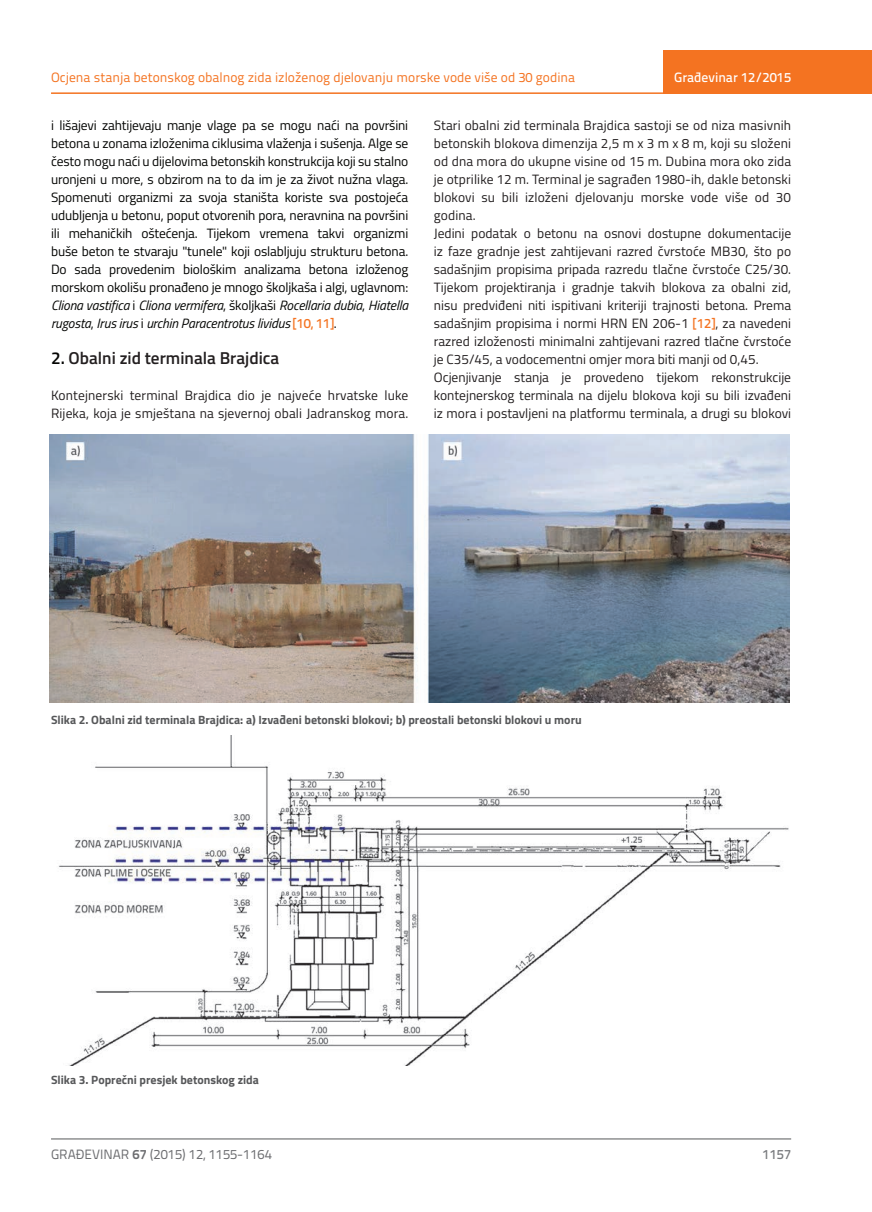
<style>
.page{position:relative;width:872px;height:1212px;background:#fff}
.page>*{position:absolute;margin:0;border:0;box-sizing:border-box;transform-origin:0 0}
.t1{font:600 17.25px "Titillium";color:#231f20}
.t2{font:13.5px/18px "Titillium";color:#231f20}
.t3{font:13.5px/18px "Titillium";letter-spacing:-.01em;color:#040503;text-align:justify}
.t4{font:13.5px "Titillium Text 22 L";color:#f47321}
.t5{font:13.5px "Titillium Text 22 L";color:#6c6d70}
.t6{font:500 13.5px "Titillium Text 22 L";color:#fff}
.t7{font:500 13.5px "Titillium Text 22 L";color:#787a7d}
.t8{font:700 12px "Titillium";color:#57585a}
.s1{font-style:italic}
.s2{font-family:"Titillium Text 22 L";font-weight:500;color:#f47321}
.s3{color:#040503}
.s4{font-weight:700}
</style>
<div class="page">
<hr style="left:51px;top:92px;width:821px;height:2px;background:#f47321">
<div style="left:663px;top:50px;width:209px;height:44px;background:#f47321"></div>
<hr style="left:51px;top:1139px;width:740px;height:1px;background:#57585a">
<img style="left:50px;top:434px;width:739px;height:268px">
<img style="left:58px;top:736px;width:731px;height:330px">
<p class="t4" style="left:51px;top:68px;width:526px">Ocjena stanja betonskog obalnog zida izloženog djelovanju morske vode više od 30 godina</p>
<p class="t3" style="left:51px;top:115px;width:359px">i lišajevi zahtijevaju manje vlage pa se mogu naći na površini betona u zonama izloženima ciklusima vlaženja i sušenja. Alge se često mogu naći u dijelovima betonskih konstrukcija koji su stalno uronjeni u more, s obzirom na to da im je za život nužna vlaga.<br>Spomenuti organizmi za svoja staništa koriste sva postojeća udubljenja u betonu, poput otvorenih pora, neravnina na površini ili mehaničkih oštećenja. Tijekom vremena takvi organizmi buše beton te stvaraju "tunele" koji oslabljuju strukturu betona.<br>Do sada provedenim biološkim analizama betona izloženog morskom okolišu pronađeno je mnogo školjkaša i algi, uglavnom:<br><span class="s1">Cliona vastifica</span> i <span class="s1">Cliona vermifera</span>, školjkaši <span class="s1">Rocellaria dubia</span>, <span class="s1">Hiatella rugosta</span>, <span class="s1">Irus irus</span> i <span class="s1">urchin Paracentrotus lividus</span> <span class="s2">[10, 11]</span>.</p>
<p class="t1" style="left:51px;top:345px;width:230px"><span class="s3">2.</span> Obalni zid terminala Brajdica</p>
<p class="t2" style="left:51px;top:385px;width:359px">Kontejnerski terminal Brajdica dio je najveće hrvatske luke<br>Rijeka, koja je smještana na sjevernoj obali Jadranskog mora.</p>
<p class="t6" style="left:674px;top:67px;width:118px">Građevinar 12/2015</p>
<p class="t2" style="left:434px;top:115px;width:359px">Stari obalni zid terminala Brajdica sastoji se od niza masivnih betonskih blokova dimenzija 2,5 m x 3 m x 8 m, koji su složeni od dna mora do ukupne visine od 15 m. Dubina mora oko zida je otprilike 12 m. Terminal je sagrađen 1980-ih, dakle betonski blokovi su bili izloženi djelovanju morske vode više od 30 godina.<br>Jedini podatak o betonu na osnovi dostupne dokumentacije iz faze gradnje jest zahtijevani razred čvrstoće MB30, što po sadašnjim propisima pripada razredu tlačne čvrstoće C25/30.<br>Tijekom projektiranja i gradnje takvih blokova za obalni zid, nisu predviđeni niti ispitivani kriteriji trajnosti betona. Prema sadašnjim propisima i normi HRN EN 206-1 <span class="s2">[12]</span>, za navedeni razred izloženosti minimalni zahtijevani razred tlačne čvrstoće je C35/45, a vodocementni omjer mora biti manji od 0,45.<br>Ocjenjivanje stanja je provedeno tijekom rekonstrukcije kontejnerskog terminala na dijelu blokova koji su bili izvađeni iz mora i postavljeni na platformu terminala, a drugi su blokovi</p>
<p class="t8" style="left:51px;top:711px;width:532px">Slika 2. Obalni zid terminala Brajdica: a) Izvađeni betonski blokovi; b) preostali betonski blokovi u moru</p>
<p class="t8" style="left:51px;top:1071px;width:209px">Slika 3. Poprečni presjek betonskog zida</p>
<p class="t5" style="left:51px;top:1144px;width:222px">GRAĐEVINAR <span class="s4">67</span> (2015) 12, 1155-1164</p>
<p class="t7" style="left:762px;top:1144px;width:30px">1157</p>
</div>
